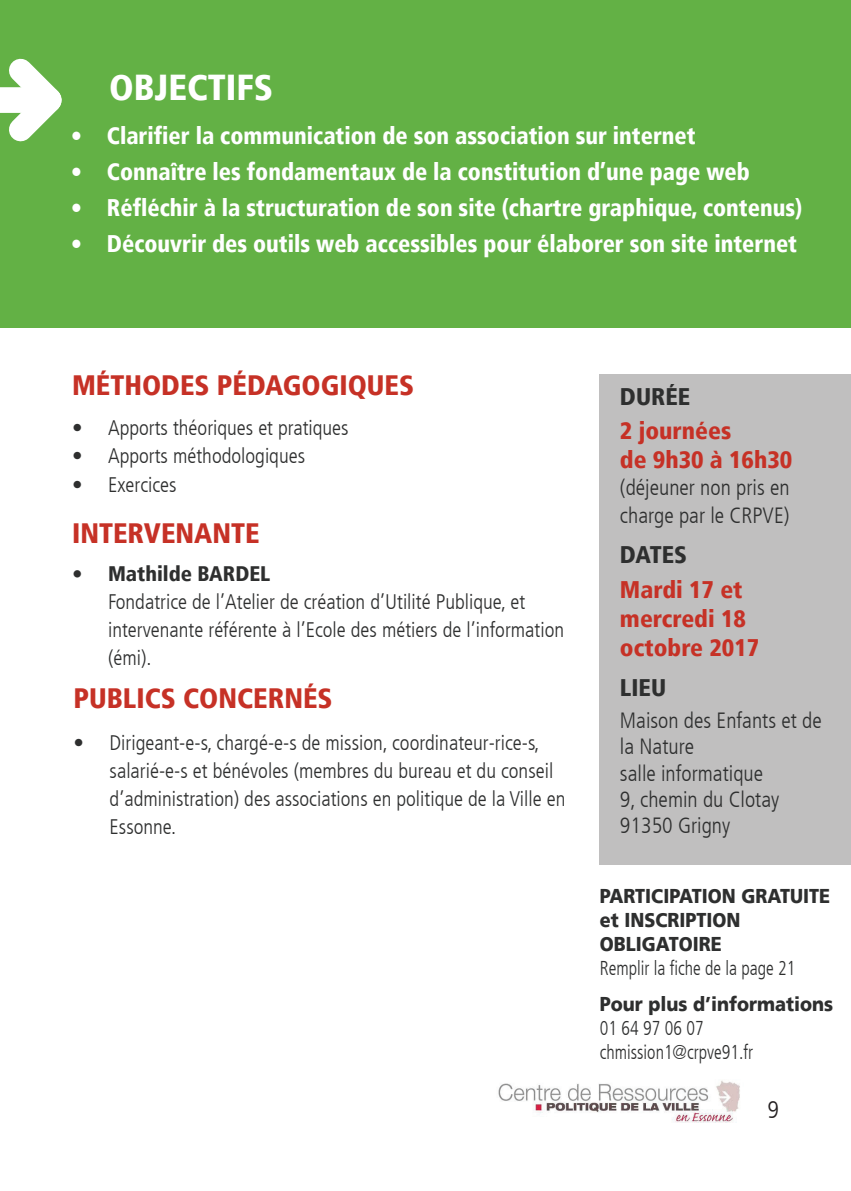
<style>
.page{position:relative;width:851px;height:1191px;background:#fff}
.page>*{position:absolute;margin:0;border:0;box-sizing:border-box;transform-origin:0 0}
.t1{font:900 condensed 36px "Frutiger LT";color:#fff}
.t2{font:900 condensed 28px "Frutiger LT";color:#c63126}
.t3{font:900 condensed 24px "Frutiger LT";color:#fff;scale:.95 1}
.t4{font:900 condensed 24px/28.8px "Frutiger LT";color:#c63126}
.t5{font:900 condensed 24px "Frutiger LT";color:#2e2f2f}
.t6{font:300 condensed 24px "Frutiger LT";color:#231f20}
.t7{font:300 condensed 22px/26.4px "Frutiger LT";color:#2e2f2f}
.t8{font:300 condensed 21px/28px "Frutiger LT";color:#2e2f2f}
.t9{font:900 condensed 21px "Frutiger LT";color:#2e2f2f}
.t10{font:900 20px/24px "Frutiger LT";color:#2e2f2f;scale:.9 1}
.t11{font:300 condensed 20px/24px "Frutiger LT";color:#2e2f2f;scale:.9 1}
</style>
<div class="page">
<img style="left:498px;top:1080px;width:242px;height:42px">
<div style="left:0;top:0;width:850px;height:327px;background:#63b145"></div>
<svg style="left:0;top:58px;width:62px;height:84px"></svg>
<div style="left:599px;top:374px;width:251px;height:491px;background:#c0bfbf"></div>
<h1 class="t1" style="left:109px;top:65px;width:78px">Objectifs</h1>
<p class="t3" style="left:71px;top:121px;width:659px">• Clarifier la communication de son association sur internet</p>
<p class="t3" style="left:71px;top:157px;width:716px">• Connaître les fondamentaux de la constitution d’une page web</p>
<p class="t3" style="left:71px;top:193px;width:771px">• Réfléchir à la structuration de son site (chartre graphique, contenus)</p>
<p class="t3" style="left:71px;top:229px;width:765px">• Découvrir des outils web accessibles pour élaborer son site internet</p>
<h2 class="t2" style="left:72px;top:369px;width:18px">mét</h2>
<h2 class="t2" style="left:124px;top:369px;width:36px">hode</h2>
<h2 class="t2" style="left:194px;top:369px;width:221px">S PÉDAGOGIQUES</h2>
<p class="t8" style="left:72px;top:414px;width:278px">• Apports théoriques et pratiques</p>
<p class="t8" style="left:72px;top:442px;width:234px">• Apports méthodologiques</p>
<p class="t8" style="left:72px;top:470px;width:106px">• Exercices</p>
<h2 class="t2" style="left:72px;top:516px;width:189px">INTERVENANTE</h2>
<p class="t9" style="left:72px;top:561px;width:200px">• Mathilde BARDEL</p>
<p class="t8" style="left:108px;top:588px;width:457px">Fondatrice de l’Atelier de création d’Utilité Publique, et intervenante référente à l’Ecole des métiers de l’information (émi).</p>
<h2 class="t2" style="left:74px;top:681px;width:260px">PUBLICS CONCERNÉS</h2>
<p class="t8" style="left:110px;top:729px;width:457px;text-indent:-36px">• Dirigeant-e-s, chargé-e-s de mission, coordinateur-rice-s, salarié-e-s et bénévoles (membres du bureau et du conseil d’administration) des associations en politique de la Ville en Essonne.</p>
<p class="t5" style="left:620px;top:382px;width:30px">Durée</p>
<p class="t4" style="left:620px;top:416px;width:174px">2 journées<br>de 9h30 à 16h30</p>
<p class="t7" style="left:620px;top:473px;width:171px;line-height:28.8px">(déjeuner non pris en charge par le CRPVE)</p>
<p class="t5" style="left:620px;top:540px;width:69px">DATES</p>
<p class="t4" style="left:620px;top:575px;width:141px">Mardi 17 et mercredi 18 octobre 2017</p>
<p class="t5" style="left:620px;top:673px;width:48px">LIEU</p>
<p class="t7" style="left:620px;top:707px;width:203px">Maison des Enfants et de la Nature<br>salle informatique<br>9, chemin du Clotay<br>91350 Grigny</p>
<p class="t10" style="left:599px;top:884px;width:172px">participation GRAT</p>
<p class="t10" style="left:790px;top:884px;width:25px">UITE</p>
<p class="t10" style="left:599px;top:908px;width:121px">et INSCRI PTION<br>OBLIGATOIRE</p>
<p class="t11" style="left:599px;top:956px;width:219px">Remplir la fiche de la page 21</p>
<p class="t10" style="left:599px;top:991px;width:261px">Pour plus d’informations</p>
<p class="t11" style="left:599px;top:1016px;width:172px">01 64 97 06 07 chmission1@crpve91.fr</p>
<p class="t6" style="left:767px;top:1096px;width:13px">9</p>
</div>
